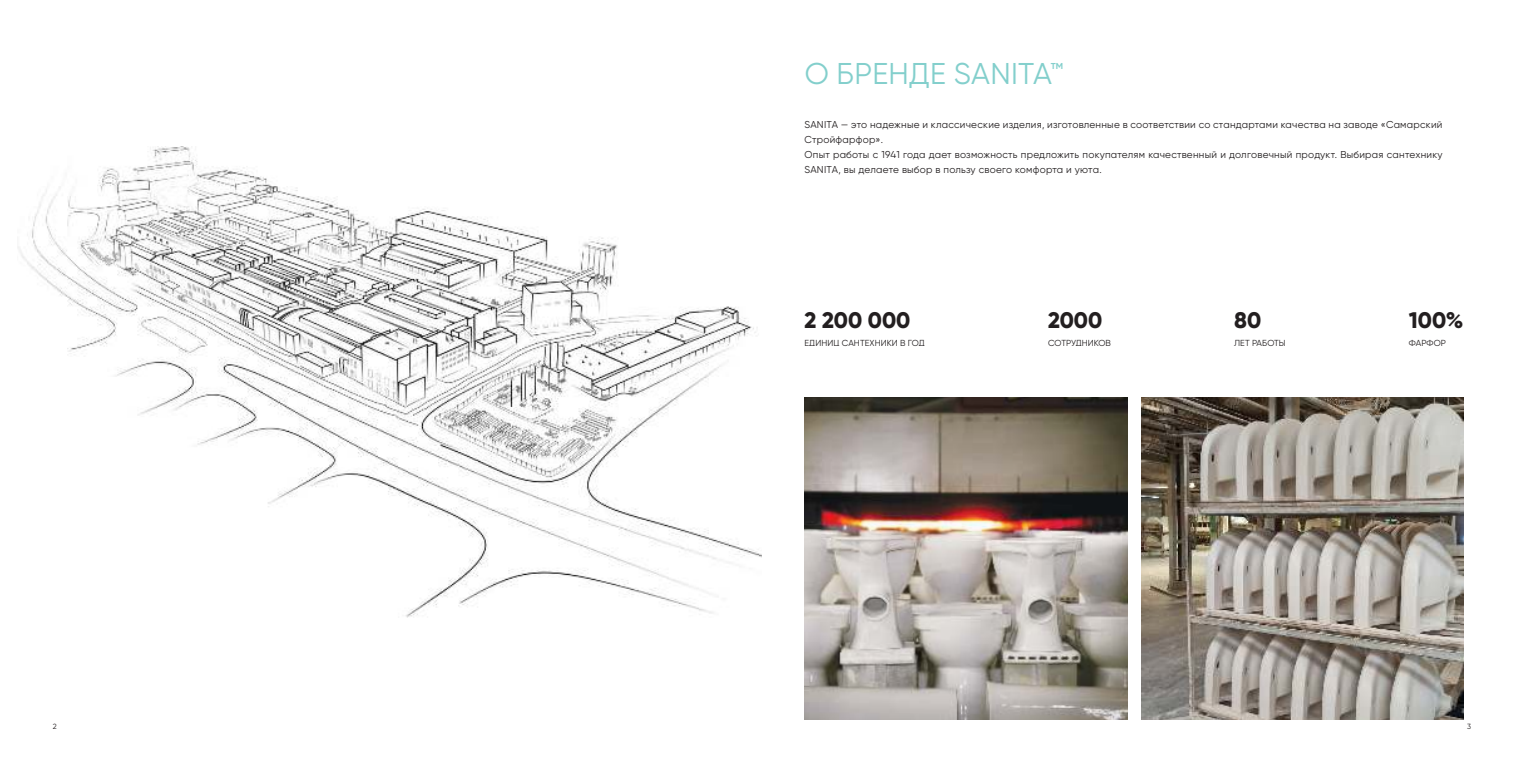
<style>
.page{position:relative;width:1524px;height:780px;background:#fff}
.page>*{position:absolute;margin:0;border:0;box-sizing:border-box;transform-origin:0 0}
.t1{font:30px "Gilroy";letter-spacing:.01em;color:#83cfcc}
.t2{font:800 22.5px "Gilroy";color:#231f20}
.t3{font:10px/15px "Gilroy";letter-spacing:.025em;color:#231f20}
.t4{font:8.75px "Gilroy";letter-spacing:.01em;color:#231f20}
.t5{font:7.5px "Gilroy";color:#231f20}
</style>
<div class="page">
<img style="left:804px;top:397px;width:323px;height:322px">
<img style="left:1141px;top:397px;width:322px;height:322px">
<img style="left:18px;top:146px;width:744px;height:472px">
<h1 class="t1" style="left:804px;top:59px;width:260px">О БРЕНДЕ SANITA™</h1>
<p class="t3" style="left:804px;top:117px;width:639px">SANITA — это надежные и классические изделия, изготовленные в соответствии со стандартами качества на заводе «Самарский Стройфарфор».<br>Опыт работы с 1941 года дает возможность предложить покупателям качественный и долговечный продукт. Выбирая сантехнику SANITA, вы делаете выбор в пользу своего комфорта и уюта.</p>
<h2 class="t2" style="left:804px;top:310px;width:107px">2 200 000</h2>
<p class="t4" style="left:804px;top:338px;width:122px">ЕДИНИЦ САНТЕХНИКИ В ГОД</p>
<h2 class="t2" style="left:1048px;top:310px;width:56px">2000</h2>
<p class="t4" style="left:1048px;top:338px;width:64px">СОТРУДНИКОВ</p>
<h2 class="t2" style="left:1234px;top:310px;width:29px">80</h2>
<p class="t4" style="left:1234px;top:338px;width:53px">ЛЕТ РАБОТЫ</p>
<h2 class="t2" style="left:1408px;top:310px;width:56px">100%</h2>
<p class="t4" style="left:1409px;top:338px;width:39px">ФАРФОР</p>
<p class="t5" style="left:53px;top:723px;width:5px">2</p>
<p class="t5" style="left:1467px;top:723px;width:5px">3</p>
</div>
